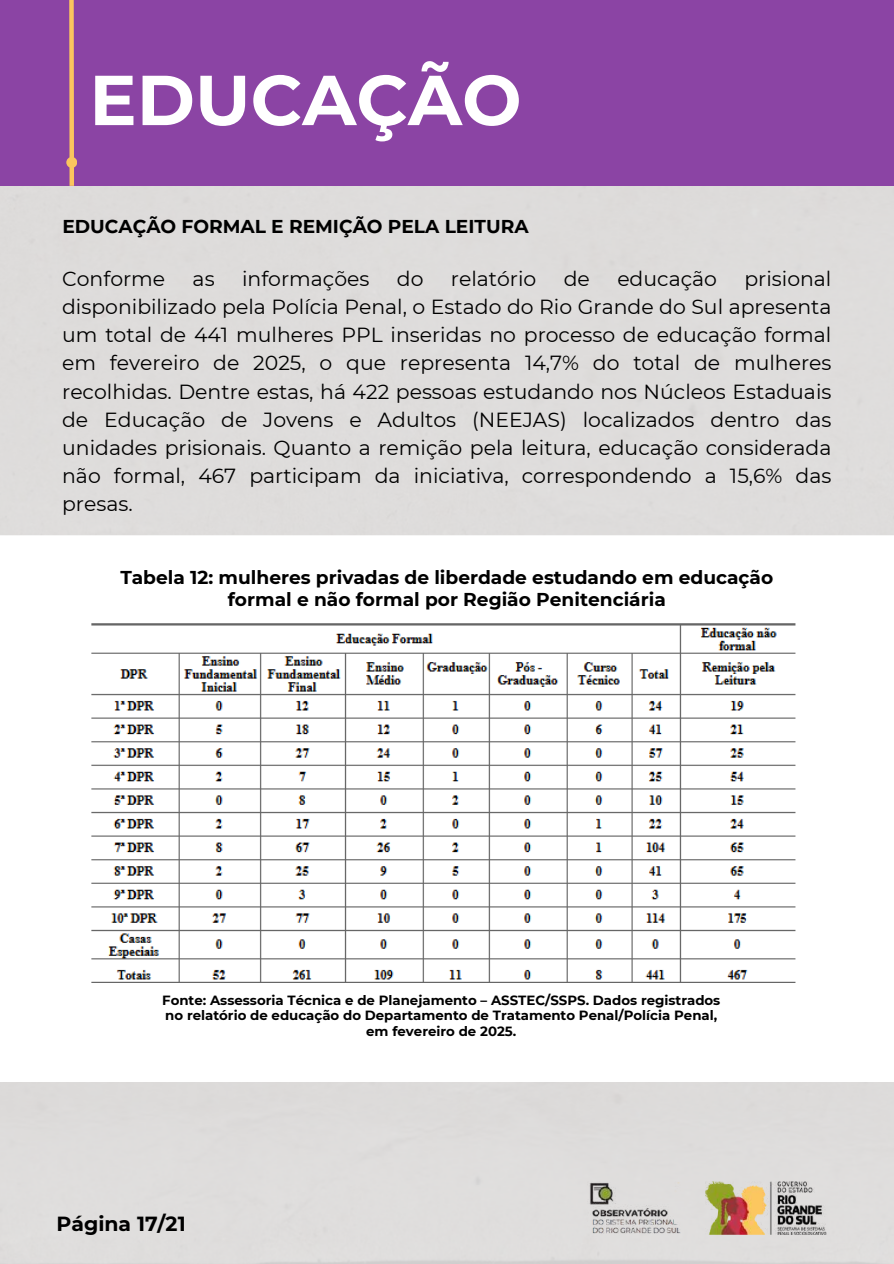
<style>
.page{position:relative;width:894px;height:1264px;background:#fff}
.page>*{position:absolute;margin:0;border:0;box-sizing:border-box;transform-origin:0 0}
.t1{font:700 70.5px "Montserrat";color:#fff}
.t2{font:20.4px/28.2px "Montserrat";color:#000;text-align:justify}
.t3{font:700 20.4px "Montserrat";color:#000}
.t4{font:700 18.6px/21.3px "Montserrat";color:#000;text-align:center}
.t5{font:700 13.35px/15.6px "Montserrat";color:#000;text-align:center}
</style>
<div class="page">
<div style="left:0;top:186px;width:893px;height:1077px;background:#dedcdb"></div>
<div style="left:0;top:535px;width:893px;height:547px;background:#fff"></div>
<img style="left:705px;top:1181px;width:137px;height:53px">
<img style="left:587px;top:1181px;width:93px;height:54px">
<div style="left:0;top:0;width:893px;height:186px;background:#8b44a4"></div>
<img style="left:91px;top:623px;width:705px;height:359px">
<svg style="left:65px;top:0;width:11px;height:190px"></svg>
<div style="left:66px;top:157px;width:11px;height:11px;background:#fbc55e;border-radius:50%"></div>
<h1 class="t1" style="left:89px;top:57px;width:433px">EDUCAÇÃO</h1>
<p class="t4" style="left:62px;top:216px;width:467px">EDUCAÇÃO FORMAL E REMIÇÃO PELA LEITURA</p>
<p class="t2" style="left:62px;top:265px;width:104px">Conforme</p>
<p class="t2" style="left:192px;top:265px;width:23px">as</p>
<p class="t2" style="left:242px;top:265px;width:129px">informações</p>
<p class="t2" style="left:397px;top:265px;width:28px">do</p>
<p class="t2" style="left:450px;top:265px;width:87px">relatório</p>
<p class="t2" style="left:563px;top:265px;width:28px">de</p>
<p class="t2" style="left:617px;top:265px;width:101px">educação</p>
<p class="t2" style="left:62px;top:265px;width:770px;text-indent:682px">prisional disponibilizado pela Polícia Penal, o Estado do Rio Grande do Sul apresenta um total de 441 mulheres PPL inseridas no processo de educação formal em fevereiro de 2025, o que representa 14,7% do total de mulheres recolhidas. Dentre estas, há 422 pessoas estudando nos Núcleos Estaduais de Educação de Jovens e Adultos (NEEJAS) localizados dentro das unidades prisionais. Quanto a remição pela leitura, educação considerada não formal, 467 participam da iniciativa, correspondendo a 15,6% das presas.</p>
<p class="t4" style="left:120px;top:567px;width:654px">Tabela 12: mulheres privadas de liberdade estudando em educação formal e não formal por Região Penitenciária</p>
<p class="t5" style="left:162px;top:992px;width:559px">Fonte: Assessoria Técnica e de Planejamento – ASSTEC/SSPS. Dados registrados no relatório de educação do Departamento de Tratamento Penal/Polícia Penal, em fevereiro de 2025.</p>
<p class="t3" style="left:57px;top:1211px;width:130px">Página 17/21</p>
</div>
